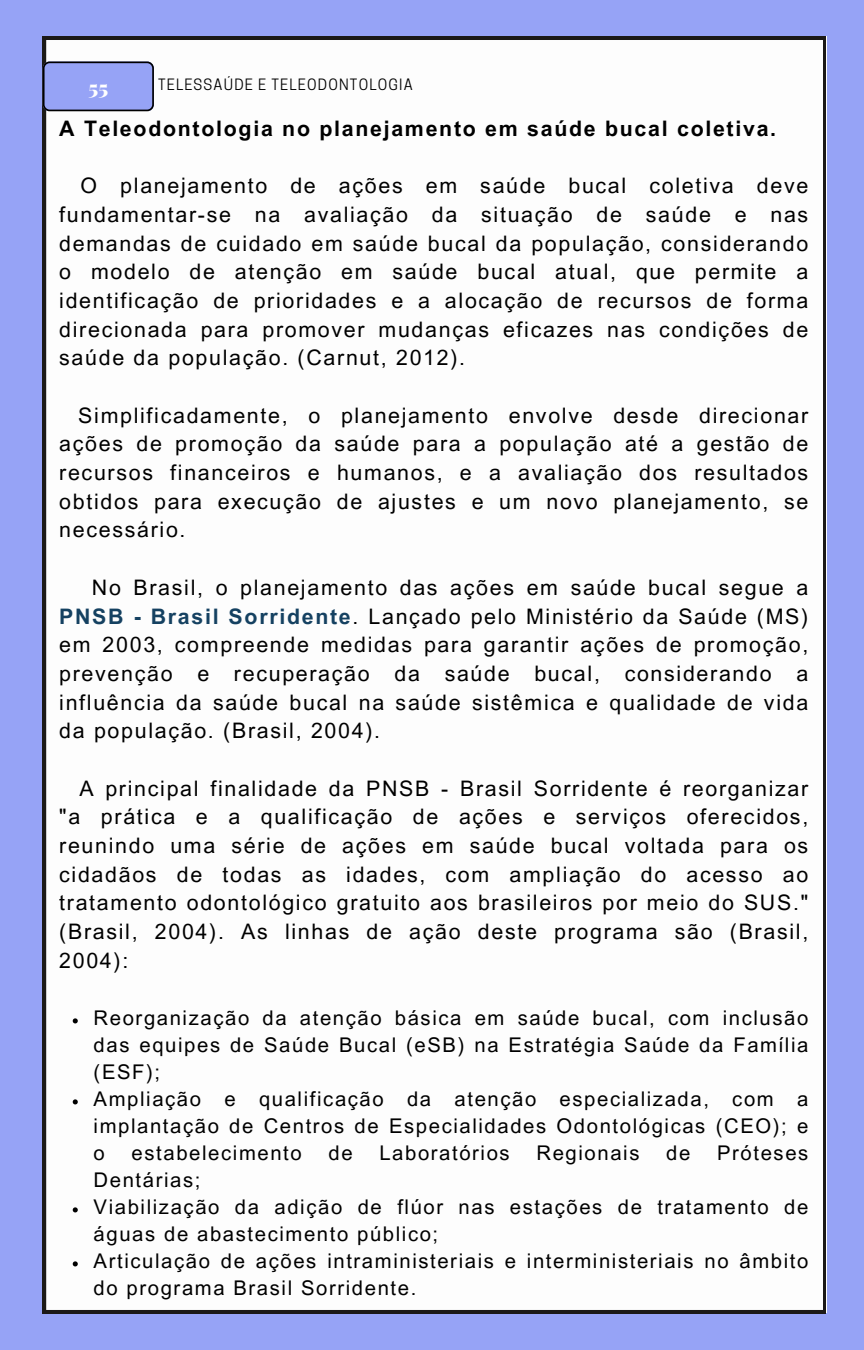
<style>
.page{position:relative;width:864px;height:1350px;background:#96a3f6}
.page>*{position:absolute;margin:0;border:0;box-sizing:border-box;transform-origin:0 0}
.t1{font:21.38px/28.8px "Arial MT Pro";letter-spacing:.08em;color:#000;text-align:justify}
.t2{font:700 21.38px "Arial MT Pro";letter-spacing:.08em;color:#000}
.t3{font:20.25px/27px "Arial MT Pro";letter-spacing:.08em;color:#000;text-align:justify}
.t4{font:900 20.03px "Playfair Display";color:#fff}
.t5{font:14.62px "Cooper Hewitt";letter-spacing:.08em;color:#000}
.s1{font-weight:700;color:#154161}
</style>
<div class="page">
<div style="left:43px;top:37px;width:783px;height:1276px;background:#fdfdfd"></div>
<svg style="left:43px;top:61px;width:111px;height:50px"></svg>
<svg style="left:73px;top:1018px;width:5px;height:5px"></svg>
<svg style="left:73px;top:1099px;width:5px;height:5px"></svg>
<svg style="left:73px;top:1207px;width:5px;height:5px"></svg>
<svg style="left:73px;top:1261px;width:5px;height:5px"></svg>
<p class="t5" style="left:158px;top:79px;width:256px">TELESSAÚDE E TELEODONTOLOGIA</p>
<p class="t4" style="left:88px;top:74px;width:21px">55</p>
<p class="t2" style="left:59px;top:120px;width:719px">A Teleodontologia no planejamento em saúde bucal coletiva.</p>
<p class="t1" style="left:59px;top:174px;width:751px;text-indent:21px">O planejamento de ações em saúde bucal coletiva deve fundamentar-se na avaliação da situação de saúde e nas demandas de cuidado em saúde bucal da população, considerando o modelo de atenção em saúde bucal atual, que permite a identificação de prioridades e a alocação de recursos de forma direcionada para promover mudanças eficazes nas condições de saúde da população. (Carnut, 2012).</p>
<p class="t1" style="left:59px;top:403px;width:751px;text-indent:19px">Simplificadamente, o planejamento envolve desde direcionar ações de promoção da saúde para a população até a gestão de recursos financeiros e humanos, e a avaliação dos resultados obtidos para execução de ajustes e um novo planejamento, se necessário.</p>
<p class="t1" style="left:59px;top:576px;width:751px;text-indent:33px">No Brasil, o planejamento das ações em saúde bucal segue a <span class="s1">PNSB - Brasil Sorridente</span>. Lançado pelo Ministério da Saúde (MS) em 2003, compreende medidas para garantir ações de promoção, prevenção e recuperação da saúde bucal, considerando a influência da saúde bucal na saúde sistêmica e qualidade de vida da população. (Brasil, 2004).</p>
<p class="t1" style="left:59px;top:776px;width:751px;text-indent:20px">A principal finalidade da PNSB - Brasil Sorridente é reorganizar "a prática e a qualificação de ações e serviços oferecidos, reunindo uma série de ações em saúde bucal voltada para os cidadãos de todas as idades, com ampliação do acesso ao tratamento odontológico gratuito aos brasileiros por meio do SUS." (Brasil, 2004). As linhas de ação deste programa são (Brasil, 2004):</p>
<p class="t3" style="left:94px;top:1007px;width:716px">Reorganização da atenção básica em saúde bucal, com inclusão das equipes de Saúde Bucal (eSB) na Estratégia Saúde da Família (ESF);</p>
<p class="t3" style="left:94px;top:1088px;width:716px">Ampliação e qualificação da atenção especializada, com a implantação de Centros de Especialidades Odontológicas (CEO); e o</p>
<p class="t3" style="left:132px;top:1142px;width:172px">estabelecimento</p>
<p class="t3" style="left:329px;top:1142px;width:26px">de</p>
<p class="t3" style="left:379px;top:1142px;width:132px">Laboratórios</p>
<p class="t3" style="left:537px;top:1142px;width:104px">Regionais</p>
<p class="t3" style="left:666px;top:1142px;width:26px">de</p>
<p class="t3" style="left:717px;top:1142px;width:93px">Próteses</p>
<p class="t3" style="left:94px;top:1169px;width:108px">Dentárias;</p>
<p class="t3" style="left:94px;top:1196px;width:716px">Viabilização da adição de flúor nas estações de tratamento de águas de abastecimento público;</p>
<p class="t3" style="left:94px;top:1250px;width:716px">Articulação de ações intraministeriais e interministeriais no âmbito do programa Brasil Sorridente.</p>
</div>
